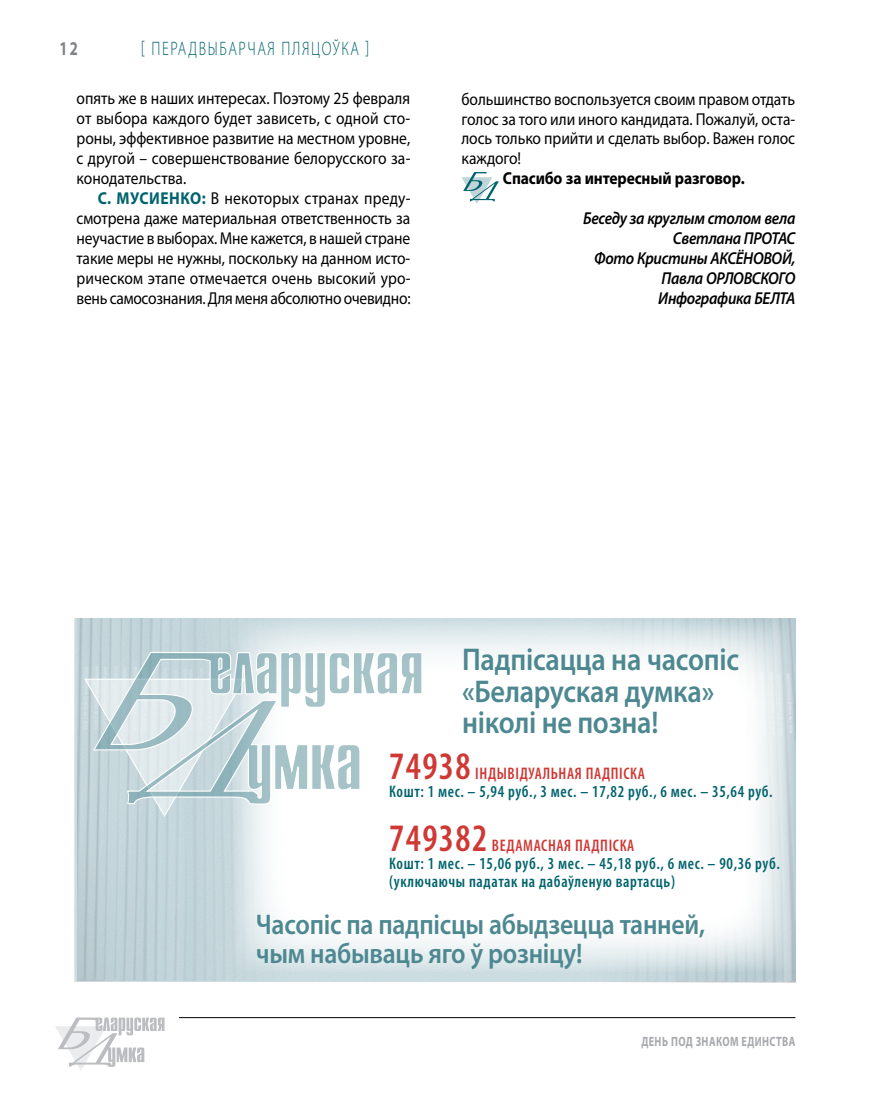
<style>
.page{position:relative;width:872px;height:1106px;background:#fff}
.page>*{position:absolute;margin:0;border:0;box-sizing:border-box;transform-origin:0 0}
.t1{font:600 condensed 39px "Myriad Pro";letter-spacing:.04em;color:#cf3834;scale:.95 1}
.t2{font:600 31.5px/31.5px "Myriad Pro";letter-spacing:-.01em;color:#4d8891;scale:.9 1}
.t3{font:600 28.5px/28.5px "Myriad Pro";letter-spacing:-.01em;color:#4d8891;scale:.9 1}
.t4{font:300 19.5px "Myriad Pro";letter-spacing:.11em;color:#00636d;scale:.75 1}
.t5{font:700 19.5px "Myriad Pro";color:#808285;scale:.75 1}
.t6{font:17.25px/20px "Myriad Pro";letter-spacing:-.005em;color:#000;text-align:justify;scale:.9 1}
.t7{font:italic 600 17.25px/20px "Myriad Pro";letter-spacing:-.02em;color:#000;text-align:right;scale:.9 1}
.t8{font:700 17.25px "Myriad Pro";letter-spacing:-.01em;color:#000;scale:.9 1}
.t9{font:600 condensed 16.8px/18px "Myriad Pro";letter-spacing:.04em;color:#00636d;scale:.95 1}
.t10{font:600 condensed 16.8px "Myriad Pro";letter-spacing:.04em;color:#cf3834;scale:.95 1}
.t11{font:700 13.5px "Myriad Pro";letter-spacing:.045em;color:#a7a9ac;scale:.75 1}
.s1{font-weight:700;color:#00636d}
</style>
<div class="page">
<hr style="left:179px;top:1017px;width:616px;height:1px;background:#000">
<svg style="left:55px;top:1017px;width:109px;height:53px"></svg>
<img style="left:77px;top:618px;width:226px;height:362px">
<img style="left:569px;top:618px;width:226px;height:364px">
<svg style="left:232px;top:621px;width:563px;height:351px"></svg>
<svg style="left:83px;top:678px;width:163px;height:139px;background:#c5d5da"></svg>
<svg style="left:92px;top:651px;width:331px;height:154px"></svg>
<svg style="left:461px;top:172px;width:38px;height:32px"></svg>
<p class="t5" style="left:60px;top:36px;width:26px">12</p>
<p class="t4" style="left:141px;top:38px;width:306px">[ Перадвыбарчая пляцоўка ]</p>
<p class="t6" style="left:77px;top:88px;width:372px">опять же в наших интересах. Поэтому 25 февраля от выбора каждого будет зависеть, с одной сто&shy;роны, эффективное развитие на местном уровне, с другой – совершенствование белорусского за&shy;конодательства.</p>
<p class="t6" style="left:77px;top:188px;width:373px;text-indent:21px"><span class="s1">С. Муси енко:</span> В некоторых странах преду&shy;смотрена даже материальная ответственность за неучастие в выборах. Мне кажется, в нашей стране такие меры не нужны, поскольку на данном исто&shy;рическом этапе отмечается очень высокий уро&shy;вень самосознания. Для меня абсолютно очевидно:</p>
<p class="t6" style="left:461px;top:88px;width:372px">большинство воспользуется своим правом отдать голос за того или иного кандидата. Пожалуй, оста&shy;лось только прийти и сделать выбор. Важен голос каждого!</p>
<p class="t8" style="left:503px;top:167px;width:270px">Спасибо за интересный разговор.</p>
<p class="t7" style="left:583px;top:208px;width:237px">Беседу за круглым столом вела<br>Светлана ПРОТАС<br>Фото Кристины АКСЁНОВОЙ,<br>Павла ОРЛОВСКОГО<br>Инфографика БЕЛТА</p>
<h2 class="t2" style="left:462px;top:643px;width:309px">Падпісацца на часопіс «Беларуская думка» ніколі не позна!</h2>
<h1 class="t1" style="left:389px;top:742px;width:87px">74938</h1>
<p class="t10" style="left:475px;top:763px;width:180px">ІНДЫВІДУАЛЬНАЯ ПАДПІСКА</p>
<p class="t9" style="left:389px;top:782px;width:405px">Кошт: 1 мес. – 5,94 руб., 3 мес. – 17,82 руб., 6 мес. – 35,64 руб.</p>
<h1 class="t1" style="left:389px;top:814px;width:105px">749382</h1>
<p class="t10" style="left:492px;top:835px;width:151px">ВЕДАМАСНАЯ ПАДПІСКА</p>
<p class="t9" style="left:389px;top:854px;width:413px">Кошт: 1 мес. – 15,06 руб., 3 мес. – 45,18 руб., 6 мес. – 90,36 руб. (уключаючы падатак на дабаўленую вартасць)</p>
<h3 class="t3" style="left:256px;top:909px;width:500px">Часопіс па падпісцы абыдзецца танней, чым набываць яго ў розніцу!</h3>
<p class="t11" style="left:641px;top:1032px;width:152px">День под знаком единс</p>
<p class="t11" style="left:776px;top:1032px;width:18px">тва</p>
</div>
